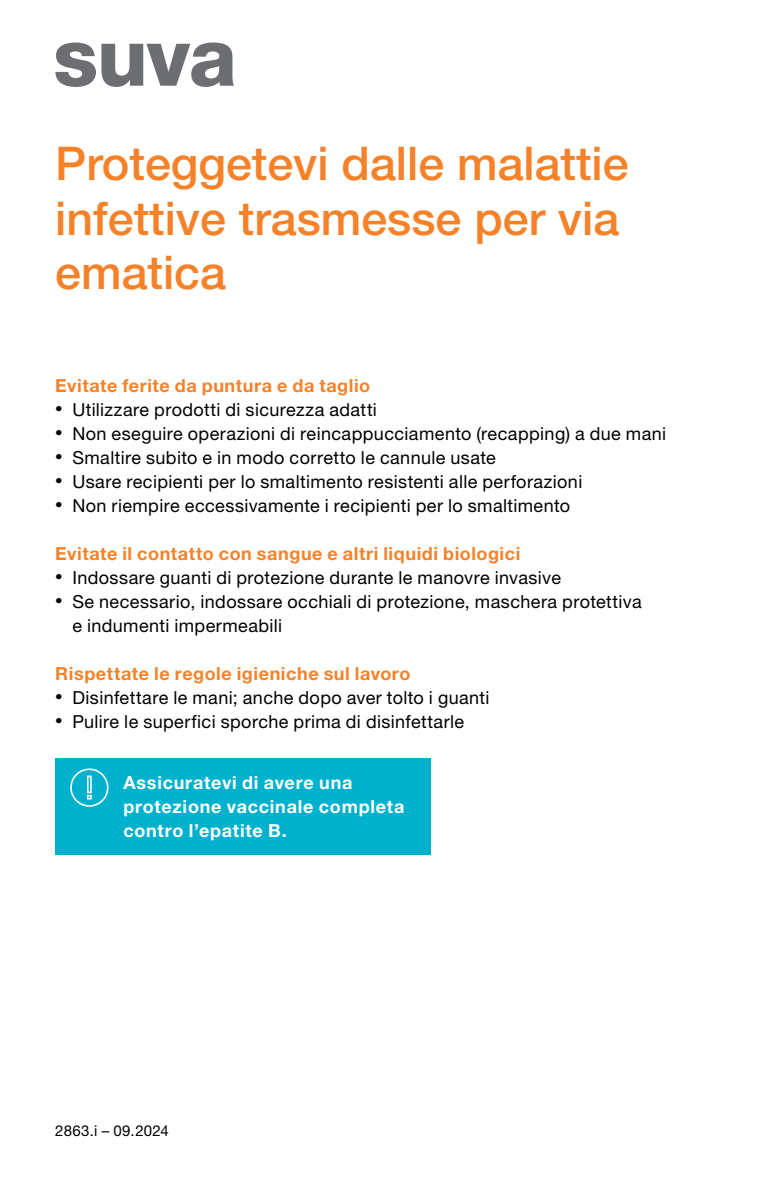
<style>
.page{position:relative;width:766px;height:1191px;background:#fff}
.page>*{position:absolute;margin:0;border:0;box-sizing:border-box;transform-origin:0 0}
.t1{font:500 46.5px/54.9px "Helvetica Neue LT Std";color:#f58229}
.t2{font:18px/24px "Helvetica Neue LT Std";letter-spacing:.02em;color:#000}
.t3{font:700 18px "Helvetica Neue LT Std";letter-spacing:.03em;color:#f58229}
.t4{font:700 18px/24px "Helvetica Neue LT Std";letter-spacing:.04em;color:#fff}
.t5{font:15px "Helvetica Neue LT Std";letter-spacing:.025em;color:#000}
.s1{font-size:15px}
</style>
<div class="page">
<svg style="left:55px;top:43px;width:179px;height:44px"></svg>
<div style="left:55px;top:758px;width:375px;height:97px;background:#00b1cd"></div>
<svg style="left:70px;top:768px;width:38px;height:38px"></svg>
<h1 class="t1" style="left:55px;top:135px;width:574px">Proteggetevi dalle malattie infettive trasmesse per via ematica</h1>
<p class="t3" style="left:55px;top:374px;width:316px">Evitate ferite da puntura e da taglio</p>
<p class="t2" style="left:55px;top:397px;width:323px"><span class="s1">•</span> Utilizzare prodotti di sicurezza adatti</p>
<p class="t2" style="left:55px;top:421px;width:612px"><span class="s1">•</span> Non eseguire operazioni di reincappucciamento (recapping) a due mani</p>
<p class="t2" style="left:55px;top:445px;width:442px"><span class="s1">•</span> Smaltire subito e in modo corretto le cannule usate</p>
<p class="t2" style="left:55px;top:469px;width:528px"><span class="s1">•</span> Usare recipienti per lo smaltimento resistenti alle perforazioni</p>
<p class="t2" style="left:55px;top:493px;width:516px"><span class="s1">•</span> Non riempire eccessivamente i recipienti per lo smaltimento</p>
<p class="t3" style="left:55px;top:542px;width:466px">Evitate il contatto con sangue e altri liquidi biologici</p>
<p class="t2" style="left:55px;top:565px;width:507px"><span class="s1">•</span> Indossare guanti di protezione durante le manovre invasive</p>
<p class="t2" style="left:72px;top:589px;width:570px;text-indent:-17px"><span class="s1">•</span> Se necessario, indossare occhiali di protezione, maschera protettiva e indumenti impermeabili</p>
<p class="t3" style="left:55px;top:662px;width:356px">Rispettate le regole igieniche sul lavoro</p>
<p class="t2" style="left:55px;top:685px;width:435px"><span class="s1">•</span> Disinfettare le mani; anche dopo aver tolto i guanti</p>
<p class="t2" style="left:55px;top:709px;width:410px"><span class="s1">•</span> Pulire le superfici sporche prima di disinfettarle</p>
<p class="t4" style="left:123px;top:769px;width:282px">Assicuratevi di avere una protezione vaccinale completa contro l’epatite B.</p>
<p class="t5" style="left:55px;top:1121px;width:115px">2863.i – 09.2024</p>
</div>
